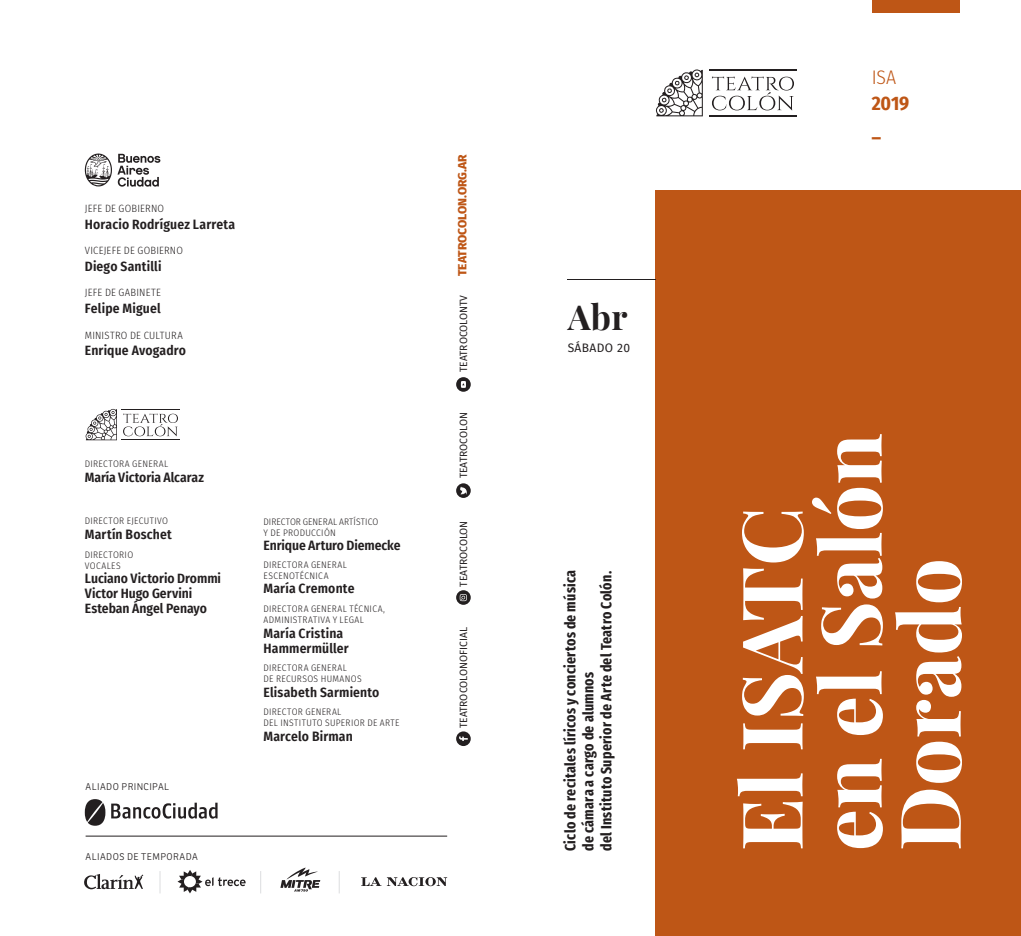
<style>
.page{position:relative;width:1021px;height:936px;background:#fff}
.page>*{position:absolute;margin:0;border:0;box-sizing:border-box;transform-origin:0 0}
.t1{font:700 84px/79.1px "Playfair Display";color:#fff}
.t2{font:700 34.5px "Playfair Display";color:#231f20}
.t3{font:700 19.5px/26.1px "Fira Sans Condensed";color:#be5616}
.t4{font:700 extra-condensed 15px/18px "Fira Sans";letter-spacing:.015em;color:#231f20}
.t5{font:600 13.5px "Fira Sans Condensed";letter-spacing:.01em;color:#231f20}
.t6{font:600 13.5px "Fira Sans Condensed";letter-spacing:-.01em;color:#231f20}
.t7{font:800 12px "Fira Sans";color:#be5616}
.t8{font:12px "Fira Sans";letter-spacing:.03em;color:#231f20}
.t9{font:300 10.5px "Fira Sans Condensed";letter-spacing:.02em;color:#231f20}
.t10{font:10.2px "Fira Sans";color:#231f20}
.t11{font:300 9.45px "Fira Sans Condensed";letter-spacing:.03em;color:#231f20}
.t12{font:300 9.45px "Ronnia";letter-spacing:.045em;color:#231f20}
.t13{font:300 9.45px "Fira Sans Condensed";color:#231f20}
.s1{font-weight:300}
</style>
<div class="page">
<div style="left:656px;top:190px;width:364px;height:745px;background:#be5616"></div>
<hr style="left:567px;top:279px;width:88px;height:1px;background:#231f20">
<svg style="left:712px;top:77px;width:82px;height:33px"></svg>
<svg style="left:656px;top:69px;width:46px;height:47px"></svg>
<hr style="left:709px;top:115px;width:88px;height:1px;background:#231f20">
<hr style="left:709px;top:70px;width:88px;height:1px;background:#231f20">
<div style="left:871px;top:0;width:88px;height:13px;background:#be5616"></div>
<svg style="left:84px;top:874px;width:59px;height:15px"></svg>
<svg style="left:177px;top:870px;width:68px;height:23px"></svg>
<svg style="left:361px;top:877px;width:19px;height:8px"></svg>
<svg style="left:387px;top:877px;width:60px;height:9px"></svg>
<svg style="left:280px;top:867px;width:40px;height:24px"></svg>
<hr style="left:86px;top:835px;width:361px;height:1px;background:#231f20">
<svg style="left:160px;top:871px;width:1px;height:22px"></svg>
<svg style="left:260px;top:871px;width:1px;height:22px"></svg>
<svg style="left:339px;top:871px;width:1px;height:22px"></svg>
<svg style="left:111px;top:802px;width:106px;height:16px"></svg>
<svg style="left:85px;top:799px;width:20px;height:26px"></svg>
<svg style="left:456px;top:731px;width:15px;height:15px"></svg>
<svg style="left:456px;top:483px;width:15px;height:15px"></svg>
<svg style="left:456px;top:590px;width:15px;height:14px"></svg>
<svg style="left:460px;top:594px;width:7px;height:7px"></svg>
<svg style="left:456px;top:377px;width:15px;height:15px"></svg>
<svg style="left:85px;top:153px;width:75px;height:34px"></svg>
<svg style="left:123px;top:413px;width:55px;height:23px"></svg>
<svg style="left:85px;top:409px;width:32px;height:31px"></svg>
<hr style="left:121px;top:439px;width:59px;height:1px;background:#231f20">
<hr style="left:121px;top:409px;width:59px;height:1px;background:#231f20">
<p class="t9" style="left:85px;top:201px;width:81px">JEFE DE GOBIERNO</p>
<p class="t5" style="left:85px;top:213px;width:152px">Horacio Rodríguez Larreta</p>
<p class="t9" style="left:85px;top:243px;width:100px">VICEJEFE DE GOBIERNO</p>
<p class="t5" style="left:85px;top:255px;width:78px">Diego Santilli</p>
<p class="t9" style="left:85px;top:285px;width:78px">JEFE DE GABINETE</p>
<p class="t5" style="left:85px;top:297px;width:77px">Felipe Miguel</p>
<p class="t9" style="left:85px;top:327px;width:99px">MINISTRO DE CULTURA</p>
<p class="t5" style="left:85px;top:339px;width:103px">Enrique Avogadro</p>
<p class="t11" style="left:85px;top:457px;width:85px">DIRECTORA GENERAL</p>
<p class="t5" style="left:85px;top:466px;width:121px">María Victoria Alcaraz</p>
<p class="t11" style="left:85px;top:514px;width:85px">DIRECTOR EJECUTIVO</p>
<p class="t5" style="left:85px;top:523px;width:88px">Martín Boschet</p>
<p class="t11" style="left:85px;top:547px;width:50px">DIRECTORIO</p>
<p class="t11" style="left:85px;top:558px;width:37px">VOCALES</p>
<p class="t5" style="left:85px;top:567px;width:138px">Luciano Victorio Drommi</p>
<p class="t5" style="left:85px;top:582px;width:109px">Victor Hugo Gervini</p>
<p class="t5" style="left:85px;top:597px;width:124px">Esteban Ángel Penayo</p>
<p class="t12" style="left:86px;top:780px;width:85px">ALIADO PRINCIPAL</p>
<p class="t12" style="left:86px;top:851px;width:114px">ALIADOS DE TEMPORADA</p>
<p class="t13" style="left:263px;top:515px;width:116px">DIRECTOR GENERAL ARTÍSTICO</p>
<p class="t11" style="left:263px;top:525px;width:74px">Y DE PRODUCCIÓN</p>
<p class="t6" style="left:263px;top:534px;width:138px">Enrique Arturo Diemecke</p>
<p class="t11" style="left:263px;top:557px;width:85px">DIRECTORA GENERAL</p>
<p class="t11" style="left:263px;top:568px;width:66px">ESCENOTÉCNICA</p>
<p class="t5" style="left:263px;top:577px;width:92px">María Cremonte</p>
<p class="t11" style="left:263px;top:602px;width:123px">DIRECTORA GENERAL TÉCNICA,</p>
<p class="t11" style="left:263px;top:613px;width:102px">ADMINISTRATIVA Y LEGAL</p>
<p class="t5" style="left:263px;top:622px;width:81px">María Cristina</p>
<p class="t5" style="left:263px;top:636px;width:87px">Hammermüller</p>
<p class="t11" style="left:263px;top:661px;width:85px">DIRECTORA GENERAL</p>
<p class="t11" style="left:263px;top:672px;width:100px">DE RECURSOS HUMANOS</p>
<p class="t5" style="left:263px;top:681px;width:117px">Elisabeth Sarmiento</p>
<p class="t11" style="left:263px;top:705px;width:79px">DIRECTOR GENERAL</p>
<p class="t11" style="left:263px;top:716px;width:137px">DEL INSTITUTO SUPERIOR DE ARTE</p>
<p class="t5" style="left:263px;top:725px;width:91px">Marcelo Birman</p>
<p class="t7" style="left:452px;top:276px;width:124px;rotate:-90deg">TEATROCOLON.ORG.AR</p>
<p class="t10" style="left:456px;top:372px;width:79px;rotate:-90deg">TEATROCOLONTV</p>
<p class="t10" style="left:456px;top:478px;width:68px;rotate:-90deg">TEATROCOLON</p>
<p class="t10" style="left:456px;top:586px;width:68px;rotate:-90deg">TEATROCOLON</p>
<p class="t10" style="left:456px;top:728px;width:103px;rotate:-90deg">TEATROCOLONOFICIAL</p>
<p class="t2" style="left:567px;top:289px;width:61px">Abr</p>
<p class="t8" style="left:567px;top:338px;width:64px">SÁBADO 20</p>
<p class="t4" style="left:560px;top:851px;width:283px;rotate:-90deg">Ciclo de recitales líricos y conciertos de música de cámara a cargo de alumnos<br>del Instituto Superior de Arte del Teatro Colón.</p>
<p class="t3" style="left:871px;top:62px;width:39px"><span class="s1">ISA<br></span>2019 _</p>
<p class="t1" style="left:724px;top:851px;width:419px;rotate:-90deg">El ISATC en el Salón<br>Dorado</p>
</div>
